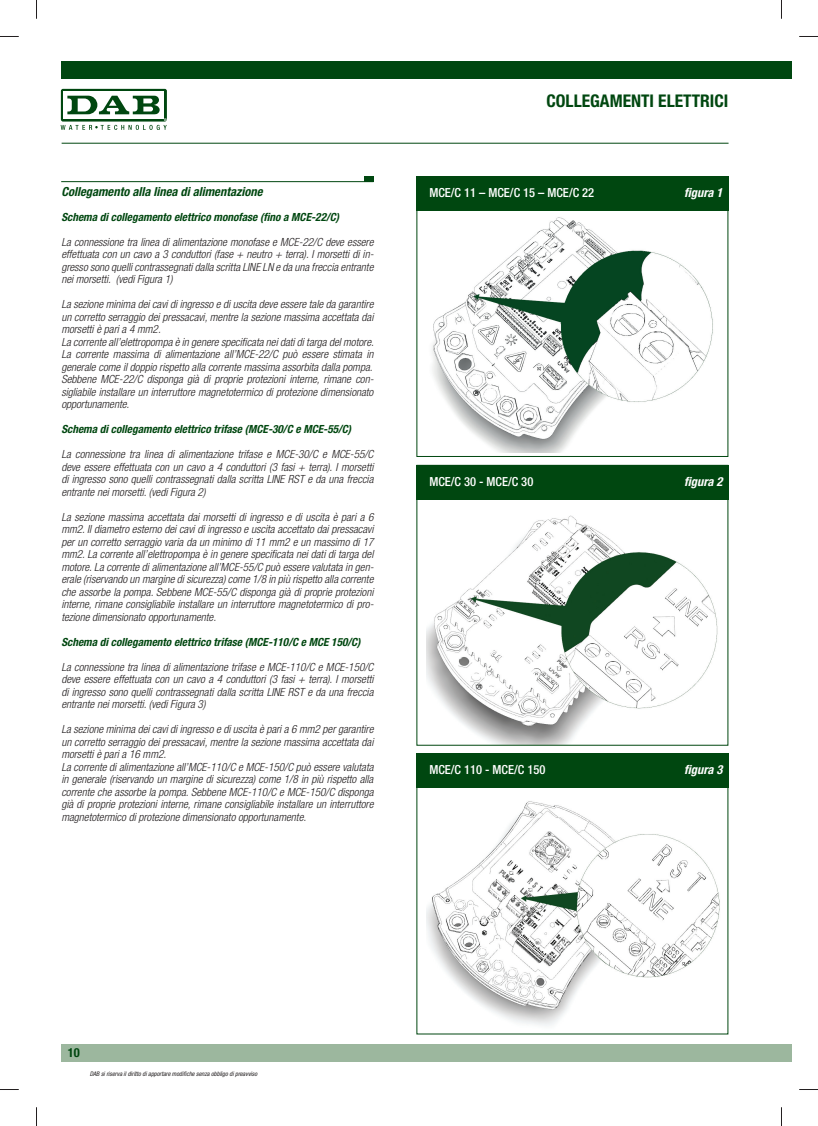
<style>
.page{position:relative;width:818px;height:1126px;background:#fff}
.page>*{position:absolute;margin:0;border:0;box-sizing:border-box;transform-origin:0 0}
.t1{font:700 condensed 17.5px "Helvetica Neue LT";color:#004710}
.t2{font:500 condensed 12.5px "Helvetica Neue LT";color:#fff}
.t3{font:italic 700 condensed 12.5px "Helvetica Neue LT";color:#004710}
.t4{font:italic 700 condensed 12.5px "Helvetica Neue LT";color:#fff}
.t5{font:700 condensed 12.5px "Helvetica Neue LT";color:#004710}
.t6{font:italic 300 condensed 11.25px/12.5px "Helvetica Neue LT";color:#231f20;text-align:justify}
.t7{font:italic 700 condensed 11.25px "Helvetica Neue LT";color:#004710}
.t8{font:italic condensed 6.25px "Helvetica Neue LT";color:#231f20}
</style>
<div class="page">
<div style="left:781px;top:1043px;width:10px;height:18px;background:#9cb79e"></div>
<div style="left:61px;top:1043px;width:720px;height:18px;background:#9cb79e"></div>
<hr style="left:62px;top:143px;width:666px;height:1px;background:#004710">
<div style="left:61px;top:89px;width:106px;height:32px;background:#004710;border-radius:2px"></div>
<div style="left:63px;top:91px;width:101px;height:28px;background:#fff"></div>
<svg style="left:61px;top:96px;width:106px;height:34px"></svg>
<div style="left:61px;top:61px;width:730px;height:18px;background:#004710"></div>
<div style="left:363px;top:176px;width:10px;height:5px;background:#004710"></div>
<hr style="left:61px;top:181px;width:312px;height:1px;background:#004710">
<img style="left:432px;top:217px;width:281px;height:236px">
<img style="left:426px;top:515px;width:292px;height:228px">
<img style="left:426px;top:801px;width:294px;height:225px">
<div style="left:416px;top:176px;width:312px;height:34px;background:#004710"></div>
<div style="left:416px;top:465px;width:312px;height:34px;background:#004710"></div>
<div style="left:416px;top:753px;width:312px;height:35px;background:#004710"></div>
<svg style="left:0;top:36px;width:19px;height:1px"></svg>
<svg style="left:799px;top:36px;width:18px;height:1px"></svg>
<svg style="left:0;top:1089px;width:19px;height:1px"></svg>
<svg style="left:799px;top:1089px;width:18px;height:1px"></svg>
<svg style="left:36px;top:0;width:1px;height:19px"></svg>
<svg style="left:36px;top:1107px;width:1px;height:18px"></svg>
<p class="t3" style="left:61px;top:186px;width:202px">Collegamento alla linea di alimentazione</p>
<p class="t7" style="left:61px;top:212px;width:279px">Schema di collegamento elettrico monofase (fino a MCE-22/C)</p>
<p class="t6" style="left:61px;top:236px;width:313px">La connessione tra linea di alimentazione monofase e MCE-22/C deve essere effettuata con un cavo a 3 conduttori (fase + neutro + terra). I morsetti di in&shy;gresso sono quelli contrassegnati dalla scritta LINE LN e da una freccia entrante nei morsetti. (vedi Figura 1)</p>
<p class="t6" style="left:61px;top:299px;width:314px;text-align:left">La sezione minima dei cavi di ingresso e di uscita deve essere tale da garantire un corretto serraggio dei pressacavi, mentre la sezione massima accettata dai morsetti è pari a 4 mm2.<br>La corrente all’elettropompa è in genere specificata nei dati di targa del motore.<br>La corrente massima di alimentazione all’MCE-22/C può essere stimata in generale come il doppio rispetto alla corrente massima assorbita dalla pompa.<br>Sebbene MCE-22/C disponga già di proprie protezioni interne, rimane con&shy;sigliabile installare un interruttore magnetotermico di protezione dimensionato opportunamente.</p>
<p class="t7" style="left:61px;top:425px;width:291px">Schema di collegamento elettrico trifase (MCE-30/C e MCE-55/C)</p>
<p class="t6" style="left:61px;top:449px;width:313px">La connessione tra linea di alimentazione trifase e MCE-30/C e MCE-55/C deve essere effettuata con un cavo a 4 conduttori (3 fasi + terra). I morsetti di ingresso sono quelli contrassegnati dalla scritta LINE RST e da una freccia entrante nei morsetti. (vedi Figura 2)</p>
<p class="t6" style="left:61px;top:511px;width:313px">La sezione massima accettata dai morsetti di ingresso e di uscita è pari a 6 mm2. Il diametro esterno dei cavi di ingresso e uscita accettato dai pressacavi per un corretto serraggio varia da un minimo di 11 mm2 e un massimo di 17 mm2. La corrente all’elettropompa è in genere specificata nei dati di targa del motore. La corrente di alimentazione all’MCE-55/C può essere valutata in gen&shy;erale (riservando un margine di sicurezza) come 1/8 in più rispetto alla corrente che assorbe la pompa. Sebbene MCE-55/C disponga già di proprie protezioni interne, rimane consigliabile installare un interruttore magnetotermico di pro&shy;tezione dimensionato opportunamente.</p>
<p class="t7" style="left:61px;top:637px;width:300px">Schema di collegamento elettrico trifase (MCE-110/C e MCE 150/C)</p>
<p class="t6" style="left:61px;top:661px;width:313px">La connessione tra linea di alimentazione trifase e MCE-110/C e MCE-150/C deve essere effettuata con un cavo a 4 conduttori (3 fasi + terra). I morsetti di ingresso sono quelli contrassegnati dalla scritta LINE RST e da una freccia entrante nei morsetti. (vedi Figura 3)</p>
<p class="t6" style="left:61px;top:724px;width:313px;text-align:left">La sezione minima dei cavi di ingresso e di uscita è pari a 6 mm2 per garantire un corretto serraggio dei pressacavi, mentre la sezione massima accettata dai morsetti è pari a 16 mm2.<br>La corrente di alimentazione all’MCE-110/C e MCE-150/C può essere valutata in generale (riservando un margine di sicurezza) come 1/8 in più rispetto alla corrente che assorbe la pompa. Sebbene MCE-110/C e MCE-150/C disponga già di proprie protezioni interne, rimane consigliabile installare un interruttore magnetotermico di protezione dimensionato opportunamente.</p>
<h1 class="t1" style="left:546px;top:94px;width:183px">COLLEGAMENTI ELETTRICI</h1>
<p class="t2" style="left:429px;top:188px;width:166px">MCE/C 11 – MCE/C 15 – MCE/C 22</p>
<p class="t4" style="left:683px;top:188px;width:40px">figura 1</p>
<p class="t2" style="left:429px;top:476px;width:105px">MCE/C 30 - MCE/C 30</p>
<p class="t4" style="left:683px;top:476px;width:40px">figura 2</p>
<p class="t2" style="left:429px;top:765px;width:117px">MCE/C 110 - MCE/C 150</p>
<p class="t4" style="left:683px;top:765px;width:40px">figura 3</p>
<p class="t5" style="left:68px;top:1047px;width:13px">10</p>
<p class="t8" style="left:90px;top:1071px;width:169px">DAB si riserva il diritto di apportare modifiche senza obbligo di preavviso</p>
</div>
